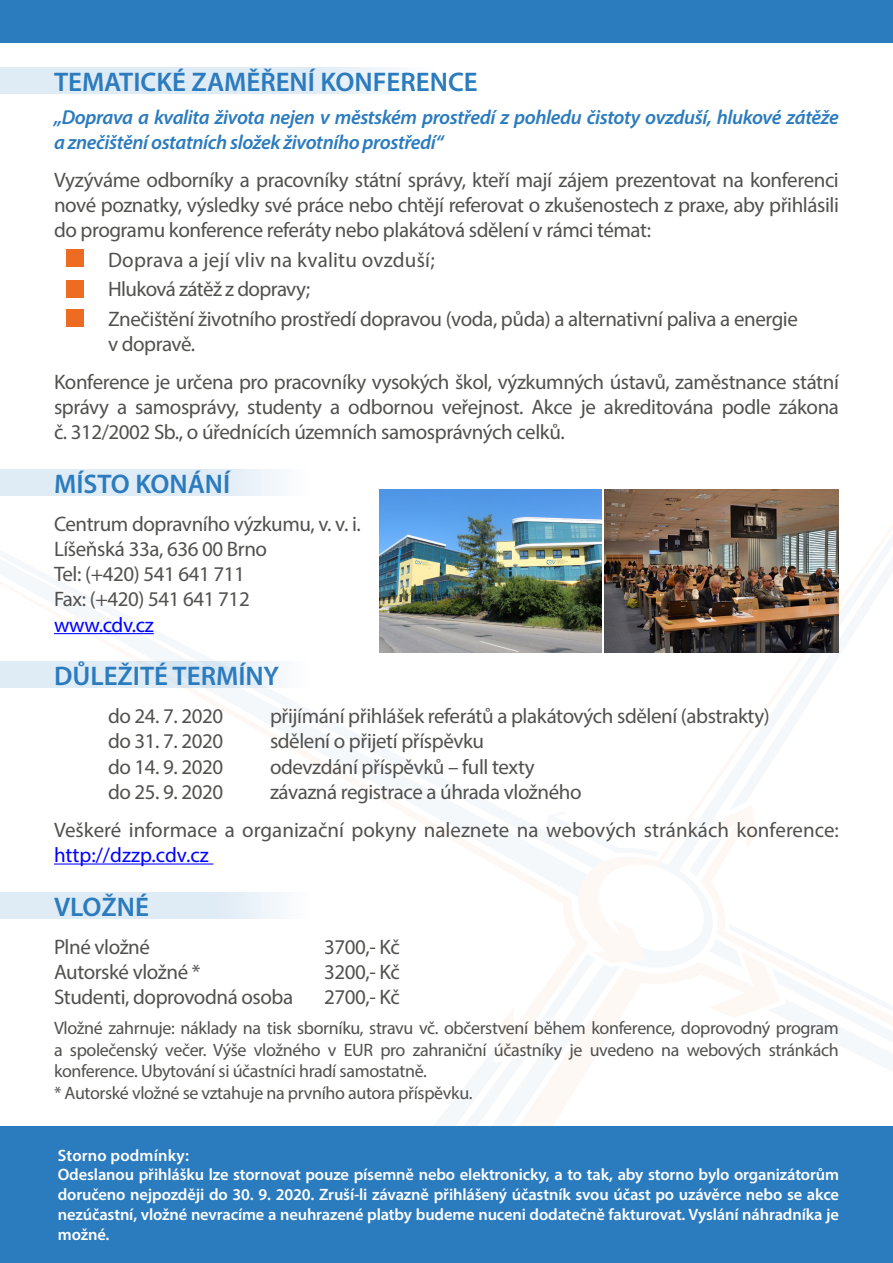
<style>
.page{position:relative;width:893px;height:1263px;background:#fff}
.page>*{position:absolute;margin:0;border:0;box-sizing:border-box;transform-origin:0 0}
.nadpis{font:600 27px "Myriad Pro";color:#2b7bbf}
.nadpis-2{font:21px/25.2px "Myriad Pro";letter-spacing:-.02em;color:#51514f;text-align:justify}
.nadpis-3{font:21px/25.2px "Myriad Pro";color:#51514f}
.nadpis-4{font:21px "Myriad Pro";letter-spacing:.01em;color:#51514f}
.nadpis-5{font:21px "Myriad Pro";letter-spacing:-.02em;color:#00f}
.nadpis-6{font:italic 600 20.25px/25.2px "Myriad Pro";letter-spacing:-.02em;color:#2b7bbf}
.nadpis-7{font:18px/21.6px "Myriad Pro";letter-spacing:-.02em;color:#51514f;text-align:justify}
.t1{font:600 16.5px/19.8px "Myriad Pro";letter-spacing:-.01em;color:#fff;text-align:justify}
.t2{font:600 16.5px "Myriad Pro";letter-spacing:.01em;color:#fff}
.s1{color:#00f}
</style>
<div class="page">
<svg style="left:0;top:582px;width:533px;height:304px"></svg>
<svg style="left:435px;top:1003px;width:186px;height:124px"></svg>
<svg style="left:729px;top:963px;width:164px;height:164px"></svg>
<svg style="left:533px;top:879px;width:210px;height:151px"></svg>
<svg style="left:573px;top:501px;width:320px;height:462px"></svg>
<div style="left:0;top:1127px;width:893px;height:136px;background:#2b7bbf"></div>
<div style="left:0;top:469px;width:347px;height:26px;background:linear-gradient(to right,#d6e5f2,#f7fafc)"></div>
<svg style="left:0;top:661px;width:347px;height:27px;fill:#dfebf5"></svg>
<div style="left:0;top:892px;width:347px;height:27px;background:linear-gradient(to right,#d6e5f2,#f7fafc)"></div>
<hr style="left:54px;top:633px;width:100px;height:1px;background:#00f">
<hr style="left:54px;top:863px;width:159px;height:1px;background:#00f">
<div style="left:66px;top:250px;width:17px;height:17px;background:#ed6c22"></div>
<div style="left:66px;top:280px;width:17px;height:17px;background:#ed6c22"></div>
<div style="left:66px;top:310px;width:17px;height:17px;background:#ed6c22"></div>
<img style="left:379px;top:489px;width:223px;height:164px">
<img style="left:605px;top:489px;width:234px;height:164px">
<div style="left:0;top:67px;width:490px;height:27px;background:linear-gradient(to right,#d6e5f2,#f7fafc)"></div>
<div style="left:0;top:0;width:893px;height:43px;background:#2b7bbf"></div>
<p class="nadpis" style="left:54px;top:65px;width:425px">TEMATICKÉ ZAMĚŘENÍ KONFERENCE</p>
<p class="nadpis-6" style="left:54px;top:104px;width:786px">„Doprava a kvalita života nejen v městském prostředí z pohledu čistoty ovzduší, hlukové zátěže a znečištění ostatních složek životního prostředí“</p>
<p class="nadpis-2" style="left:54px;top:167px;width:786px">Vyzýváme odborníky a pracovníky státní správy, kteří mají zájem prezentovat na konferenci nové poznatky, výsledky své práce nebo chtějí referovat o zkušenostech z praxe, aby přihlásili do programu konference referáty nebo plakátová sdělení v rámci témat:</p>
<p class="nadpis-4" style="left:108px;top:247px;width:328px">Doprava a její vliv na kvalitu ovzduší;</p>
<p class="nadpis-2" style="left:108px;top:276px;width:204px">Hluková zátěž z dopravy;</p>
<p class="nadpis-2" style="left:108px;top:306px;width:691px">Znečištění životního prostředí dopravou (voda, půda) a alternativní paliva a energie</p>
<p class="nadpis-2" style="left:108px;top:331px;width:89px">v dopravě.</p>
<p class="nadpis-2" style="left:54px;top:369px;width:786px">Konference je určena pro pracovníky vysokých škol, výzkumných ústavů, zaměstnance státní správy a samosprávy, studenty a odbornou veřejnost. Akce je akreditována podle zákona č. 312/2002 Sb., o úřednících územních samosprávných celků.</p>
<p class="nadpis" style="left:54px;top:466px;width:178px">MÍSTO KONÁNÍ</p>
<p class="nadpis-2" style="left:54px;top:511px;width:308px">Centrum dopravního výzkumu, v. v. i.</p>
<p class="nadpis-2" style="left:54px;top:536px;width:215px">Líšeňská 33a, 636 00 Brno</p>
<p class="nadpis-2" style="left:54px;top:561px;width:193px">Tel: (+420) 541 641 711</p>
<p class="nadpis-2" style="left:54px;top:586px;width:197px">Fax: (+420) 541 641 712</p>
<p class="nadpis-5" style="left:54px;top:611px;width:101px">www.cdv.cz</p>
<p class="nadpis" style="left:54px;top:659px;width:226px">DŮLEŽITÉ TERMÍNY</p>
<p class="nadpis-2" style="left:108px;top:703px;width:117px">do 24. 7. 2020</p>
<p class="nadpis-2" style="left:270px;top:703px;width:501px">přijímání přihlášek referátů a plakátových sdělení (abstrakty)</p>
<p class="nadpis-2" style="left:108px;top:728px;width:117px">do 31. 7. 2020</p>
<p class="nadpis-2" style="left:270px;top:728px;width:216px">sdělení o přijetí příspěvku</p>
<p class="nadpis-2" style="left:108px;top:753px;width:117px">do 14. 9. 2020</p>
<p class="nadpis-2" style="left:270px;top:753px;width:266px">odevzdání příspěvků – full texty</p>
<p class="nadpis-2" style="left:108px;top:779px;width:117px">do 25. 9. 2020</p>
<p class="nadpis-2" style="left:270px;top:779px;width:313px">závazná registrace a úhrada vložného</p>
<p class="nadpis-3" style="left:54px;top:817px;width:786px">Veškeré informace a organizační pokyny naleznete na webových stránkách konference: <span class="s1">http://dzzp.cdv.cz</span></p>
<p class="nadpis" style="left:54px;top:889px;width:96px">VLOŽNÉ</p>
<p class="nadpis-2" style="left:54px;top:933px;width:98px">Plné vložné</p>
<p class="nadpis-2" style="left:324px;top:933px;width:77px">3700,- Kč</p>
<p class="nadpis-2" style="left:54px;top:959px;width:148px">Autorské vložné *</p>
<p class="nadpis-2" style="left:324px;top:959px;width:77px">3200,- Kč</p>
<p class="nadpis-2" style="left:54px;top:984px;width:241px">Studenti, doprovodná osoba</p>
<p class="nadpis-2" style="left:324px;top:984px;width:77px">2700,- Kč</p>
<p class="nadpis-7" style="left:54px;top:1017px;width:786px">Vložné zahrnuje: náklady na tisk sborníku, stravu vč. občerstvení během konference, doprovodný program a společenský večer. Výše vložného v EUR pro zahraniční účastníky je uvedeno na webových stránkách konference. Ubytování si účastníci hradí samostatně.</p>
<p class="nadpis-7" style="left:54px;top:1082px;width:420px">* Autorské vložné se vztahuje na prvního autora příspěvku.</p>
<p class="t2" style="left:58px;top:1144px;width:133px">Storno podmínky:</p>
<p class="t1" style="left:58px;top:1164px;width:783px">Odeslanou přihlášku lze stornovat pouze písemně nebo elektronicky, a to tak, aby storno bylo organizátorům doručeno nejpozději do 30. 9. 2020. Zruší-li závazně přihlášený účastník svou účast po uzávěrce nebo se akce nezúčastní, vložné nevracíme a neuhrazené platby budeme nuceni dodatečně fakturovat. Vyslání náhradníka je možné.</p>
</div>
